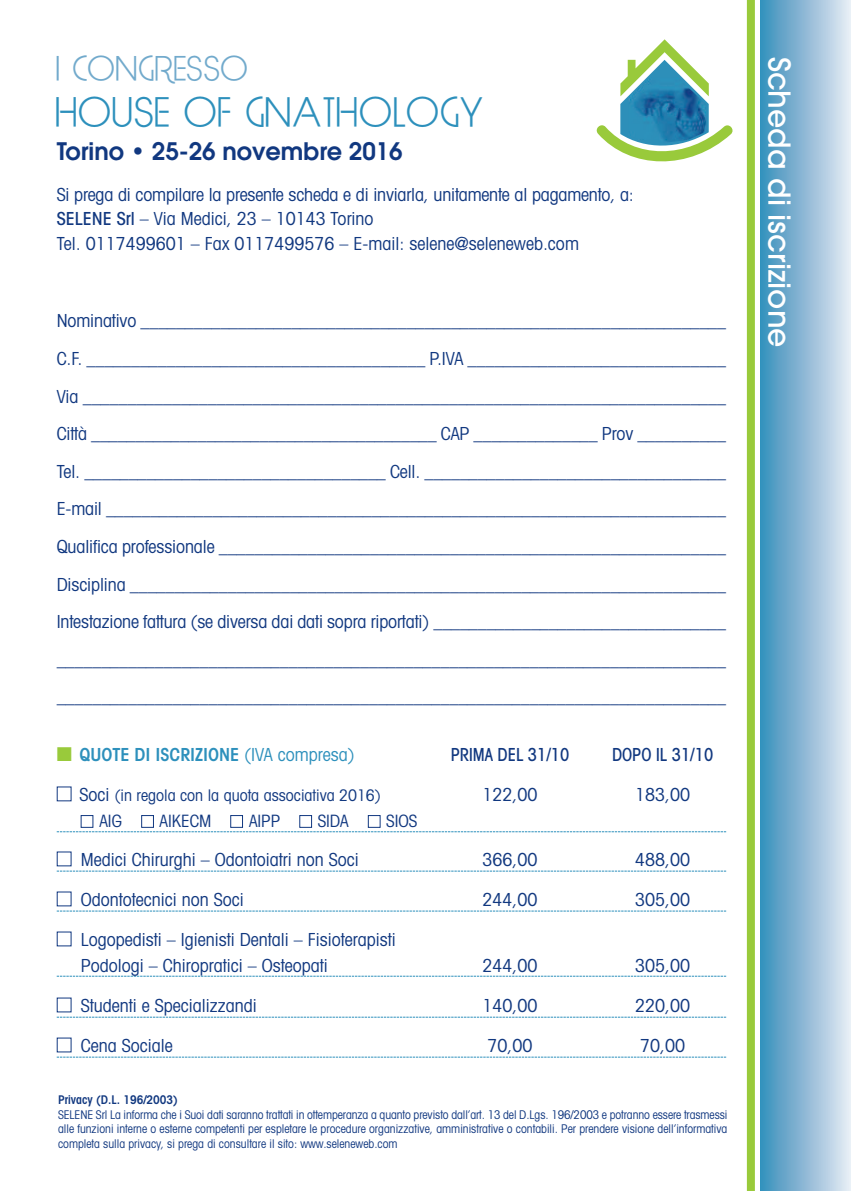
<style>
.page{position:relative;width:851px;height:1191px;background:#fff}
.page>*{position:absolute;margin:0;border:0;box-sizing:border-box;transform-origin:0 0}
.t1{font:36px "Limit Break";letter-spacing:.025em;color:#2d90bc}
.t2{font:500 30px "Avant Garde";color:#fff}
.t3{font:30px "Limit Break";letter-spacing:.025em;color:#72aacc}
.t4{font:600 24px "Avant Garde";color:#113880}
.t5{font:condensed 18px/37.6px "Avant Garde";color:#113880}
.t6{font:600 condensed 18px "Avant Garde";color:#2d90bc}
.t7{font:500 condensed 18px "Avant Garde";color:#113880;scale:.92 1}
.t8{font:condensed 17px "Avant Garde";color:#113880}
.t9{font:condensed 16px "Avant Garde";color:#113880}
.t10{font:condensed 12px/14.4px "Avant Garde";color:#113880;text-align:justify}
.t11{font:600 condensed 12px "Avant Garde";color:#113880}
.s1{font-weight:500}
.s2{color:#99ca3b}
.s3{font-weight:400}
.s4{color:#fff}
.s5{font-size:18px}
</style>
<div class="page">
<div style="left:760px;top:0;width:90px;height:1191px;background:linear-gradient(to right,#368dba,#e5e9f3)"></div>
<div style="left:746px;top:0;width:8px;height:1191px;background:#99ca3b"></div>
<svg style="left:596px;top:39px;width:137px;height:123px"></svg>
<img style="left:628px;top:78px;width:78px;height:65px">
<svg style="left:57px;top:831px;width:669px;height:1px"></svg>
<svg style="left:57px;top:870px;width:669px;height:1px"></svg>
<svg style="left:57px;top:910px;width:669px;height:1px"></svg>
<svg style="left:57px;top:975px;width:669px;height:1px"></svg>
<svg style="left:57px;top:1016px;width:669px;height:1px"></svg>
<svg style="left:57px;top:1056px;width:669px;height:1px"></svg>
<h2 class="t3" style="left:57px;top:52px;width:194px">I CONGRESSO</h2>
<h1 class="t1" style="left:57px;top:92px;width:429px">HOUSE OF GNATHOLOGY</h1>
<h3 class="t4" style="left:57px;top:142px;width:347px">Torino • 25-26 novembre 2016</h3>
<p class="t5" style="left:57px;top:184px;width:578px;line-height:24.4px">Si prega di compilare la presente scheda e di inviarla, unitamente al pagamento, a:<br><span class="s1">SELENE Srl</span> – Via Medici, 23 – 10143 Torino<br>Tel. 0117499601 – Fax 0117499576 – E-mail: selene@seleneweb.com</p>
<p class="t5" style="left:57px;top:304px;width:671px;text-align:justify">Nominativo __________________________________________________________________ C.F. ______________________________________ P.IVA _____________________________ Via ________________________________________________________________________ Città _______________________________________ CAP ______________ Prov __________ Tel. __________________________________ Cell. __________________________________ E-mail ______________________________________________________________________ Qualifica professionale _________________________________________________________ Disciplina ___________________________________________________________________ Intestazione fattura (se diversa dai dati sopra riportati) _________________________________ ___________________________________________________________________________ ___________________________________________________________________________</p>
<p class="t6" style="left:57px;top:748px;width:300px"><span class="s2">■</span> QUOTE DI ISCRIZIONE <span class="s3">(IVA compresa)</span></p>
<p class="t7" style="left:450px;top:748px;width:130px">PRIMA DEL 31/10</p>
<p class="t7" style="left:612px;top:748px;width:111px">DOPO IL 31/10</p>
<p class="t9" style="left:56px;top:789px;width:326px"><span class="s4">■</span> <span class="s5">Soci</span> (in regola con la quota associativa 2016)</p>
<p class="t5" style="left:482px;top:777px;width:56px">122,00</p>
<p class="t5" style="left:635px;top:777px;width:56px">183,00</p>
<p class="t8" style="left:80px;top:815px;width:338px"><span class="s4">■</span> AIG <span class="s4">■</span> AIKECM <span class="s4">■</span> AIPP <span class="s4">■</span> SIDA <span class="s4">■</span> SIOS</p>
<p class="t5" style="left:56px;top:842px;width:304px"><span class="s4">■</span> Medici Chirurghi – Odontoiatri non Soci</p>
<p class="t5" style="left:482px;top:842px;width:56px">366,00</p>
<p class="t5" style="left:635px;top:842px;width:56px">488,00</p>
<p class="t5" style="left:56px;top:882px;width:189px"><span class="s4">■</span> Odontotecnici non Soci</p>
<p class="t5" style="left:482px;top:882px;width:56px">244,00</p>
<p class="t5" style="left:635px;top:882px;width:56px">305,00</p>
<p class="t5" style="left:81px;top:928px;width:316px;line-height:26.4px;text-indent:-24px"><span class="s4">■</span> Logopedisti – Igienisti Dentali – Fisioterapisti<br>Podologi – Chiropratici – Osteopati</p>
<p class="t5" style="left:482px;top:948px;width:56px">244,00</p>
<p class="t5" style="left:635px;top:948px;width:56px">305,00</p>
<p class="t5" style="left:56px;top:988px;width:202px"><span class="s4">■</span> Studenti e Specializzandi</p>
<p class="t5" style="left:482px;top:988px;width:56px">140,00</p>
<p class="t5" style="left:635px;top:988px;width:56px">220,00</p>
<p class="t5" style="left:56px;top:1028px;width:118px"><span class="s4">■</span> Cena Sociale</p>
<p class="t5" style="left:487px;top:1028px;width:46px">70,00</p>
<p class="t5" style="left:640px;top:1028px;width:46px">70,00</p>
<p class="t11" style="left:58px;top:1095px;width:121px">Privacy (D.L. 196/2003)</p>
<p class="t10" style="left:58px;top:1108px;width:670px">SELENE Srl La informa che i Suoi dati saranno trattati in ottemperanza a quanto previsto dall’art. 13 del D.Lgs. 196/2003 e potranno essere trasmessi alle funzioni interne o esterne competenti per espletare le procedure organizzative, amministrative o contabili. Per prendere visione dell’informativa completa sulla privacy, si prega di consultare il sito: www.seleneweb.com</p>
<h2 class="t2" style="left:790px;top:57px;width:292px;rotate:90deg">Scheda di iscrizione</h2>
</div>
